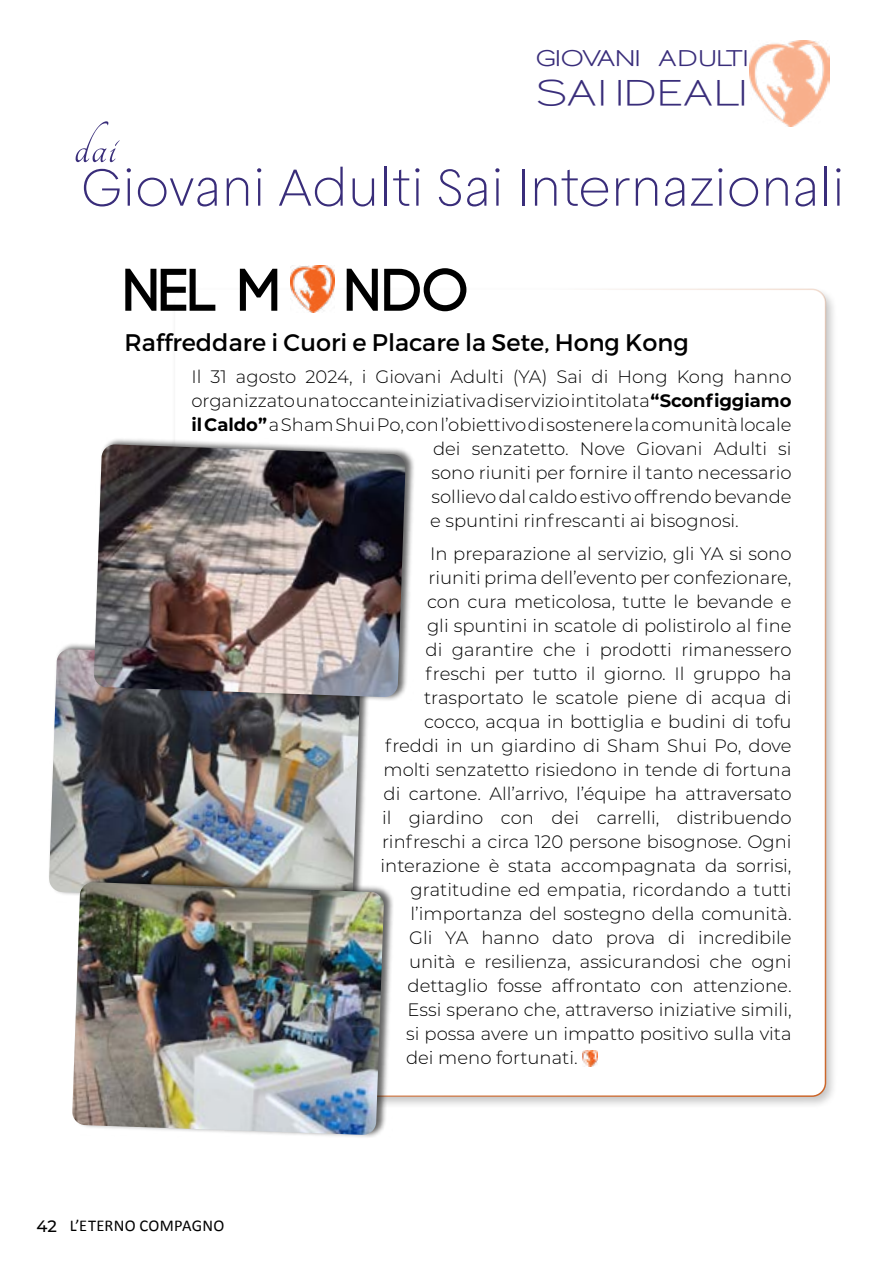
<style>
.page{position:relative;width:893px;height:1263px;background:#fff}
.page>*{position:absolute;margin:0;border:0;box-sizing:border-box;transform-origin:0 0}
.t1{font:700 60px "Code";letter-spacing:.015em;color:#000}
.t2{font:54px "Tangerine";color:#392d7a}
.t3{font:200 52.5px "Geliat";letter-spacing:.01em;color:#392d7a}
.t4{font:600 34.5px "Sansumi";color:#392d7a;scale:1.17 1}
.t5{font:24px "Trueno Rg";color:#000}
.t6{font:700 21px "Sansumi";letter-spacing:-.06em;color:#392d7a;scale:1.17 1}
.t7{font:300 18px "Montserrat";color:#000}
.t8{font:16.5px "Calibri";letter-spacing:.015em;color:#000}
.s1{font-weight:700}
.s2{font-family:"Montserrat";font-weight:500}
</style>
<div class="page">
<img style="left:749px;top:41px;width:80px;height:86px">
<div style="left:171px;top:286px;width:667px;height:823px;background:#000;opacity:.47"></div>
<div style="left:175px;top:289px;width:650px;height:807px;background:#fff;border-radius:14px"></div>
<div style="left:48px;top:642px;width:322px;height:264px;background:#000;opacity:.6"></div>
<img style="left:49px;top:649px;width:312px;height:253px">
<div style="left:93px;top:437px;width:322px;height:264px;background:#000;opacity:.6"></div>
<img style="left:94px;top:444px;width:312px;height:253px">
<div style="left:71px;top:875px;width:323px;height:264px;background:#000;opacity:.6"></div>
<img style="left:72px;top:882px;width:312px;height:253px">
<img style="left:290px;top:265px;width:44px;height:47px">
<img style="left:583px;top:1051px;width:14px;height:16px">
<p class="t6" style="left:536px;top:46px;width:184px">GIOVANI ADULTI</p>
<h3 class="t4" style="left:536px;top:75px;width:184px">SAI IDEALI</h3>
<h2 class="t2" style="left:74px;top:121px;width:44px">dai</h2>
<h3 class="t3" style="left:81px;top:156px;width:765px">Giovani Adulti Sai Internazionali</h3>
<h1 class="t1" style="left:124px;top:260px;width:346px">NEL M NDO</h1>
<h3 class="t5" style="left:124px;top:328px;width:566px">Raffreddare i Cuori e Placare la Sete, Hong Kong</h3>
<p class="t7" style="left:191px;top:364px;width:601px">Il 31 agosto 2024, i Giovani Adulti (YA) Sai di Hong Kong hanno</p>
<p class="t7" style="left:191px;top:388px;width:602px">organizzato una toccante iniziativa di servizio intitolata <span class="s1">“Sconfiggiamo</span></p>
<p class="t7" style="left:191px;top:412px;width:601px"><span class="s1">il Caldo”</span> a Sham Shui Po, con l’obiettivo di sostenere la comunità locale</p>
<p class="t7" style="left:433px;top:436px;width:360px">dei senzatetto. Nove Giovani Adulti si</p>
<p class="t7" style="left:431px;top:460px;width:361px">sono riuniti per fornire il tanto necessario</p>
<p class="t7" style="left:431px;top:484px;width:362px">sollievo dal caldo estivo offrendo bevande</p>
<p class="t7" style="left:430px;top:508px;width:310px">e spuntini rinfrescanti ai bisognosi.</p>
<p class="t7" style="left:430px;top:541px;width:363px">In preparazione al servizio, gli YA si sono</p>
<p class="t7" style="left:429px;top:565px;width:365px">riuniti prima dell’evento per confezionare,</p>
<p class="t7" style="left:427px;top:589px;width:366px">con cura meticolosa, tutte le bevande e</p>
<p class="t7" style="left:427px;top:613px;width:366px">gli spuntini in scatole di polistirolo al fine</p>
<p class="t7" style="left:426px;top:637px;width:368px">di garantire che i prodotti rimanessero</p>
<p class="t7" style="left:426px;top:661px;width:368px">freschi per tutto il giorno. Il gruppo ha</p>
<p class="t7" style="left:424px;top:685px;width:369px">trasportato le scatole piene di acqua di</p>
<p class="t7" style="left:424px;top:709px;width:369px">cocco, acqua in bottiglia e budini di tofu</p>
<p class="t7" style="left:385px;top:733px;width:408px">freddi in un giardino di Sham Shui Po, dove</p>
<p class="t7" style="left:384px;top:757px;width:410px">molti senzatetto risiedono in tende di fortuna</p>
<p class="t7" style="left:384px;top:781px;width:409px">di cartone. All’arrivo, l’équipe ha attraversato</p>
<p class="t7" style="left:382px;top:805px;width:411px">il giardino con dei carrelli, distribuendo</p>
<p class="t7" style="left:382px;top:829px;width:411px">rinfreschi a circa 120 persone bisognose. Ogni</p>
<p class="t7" style="left:381px;top:853px;width:412px">interazione è stata accompagnata da sorrisi,</p>
<p class="t7" style="left:411px;top:877px;width:382px">gratitudine ed empatia, ricordando a tutti</p>
<p class="t7" style="left:411px;top:901px;width:382px">l’importanza del sostegno della comunità.</p>
<p class="t7" style="left:409px;top:925px;width:384px">Gli YA hanno dato prova di incredibile</p>
<p class="t7" style="left:409px;top:949px;width:384px">unità e resilienza, assicurandosi che ogni</p>
<p class="t7" style="left:408px;top:973px;width:385px">dettaglio fosse affrontato con attenzione.</p>
<p class="t7" style="left:408px;top:997px;width:386px">Essi sperano che, attraverso iniziative simili,</p>
<p class="t7" style="left:406px;top:1021px;width:387px">si possa avere un impatto positivo sulla vita</p>
<p class="t7" style="left:406px;top:1045px;width:173px">dei meno fortunati.</p>
<p class="t8" style="left:37px;top:1215px;width:189px"><span class="s2">42</span> L’ETERNO COMPAGNO</p>
</div>
